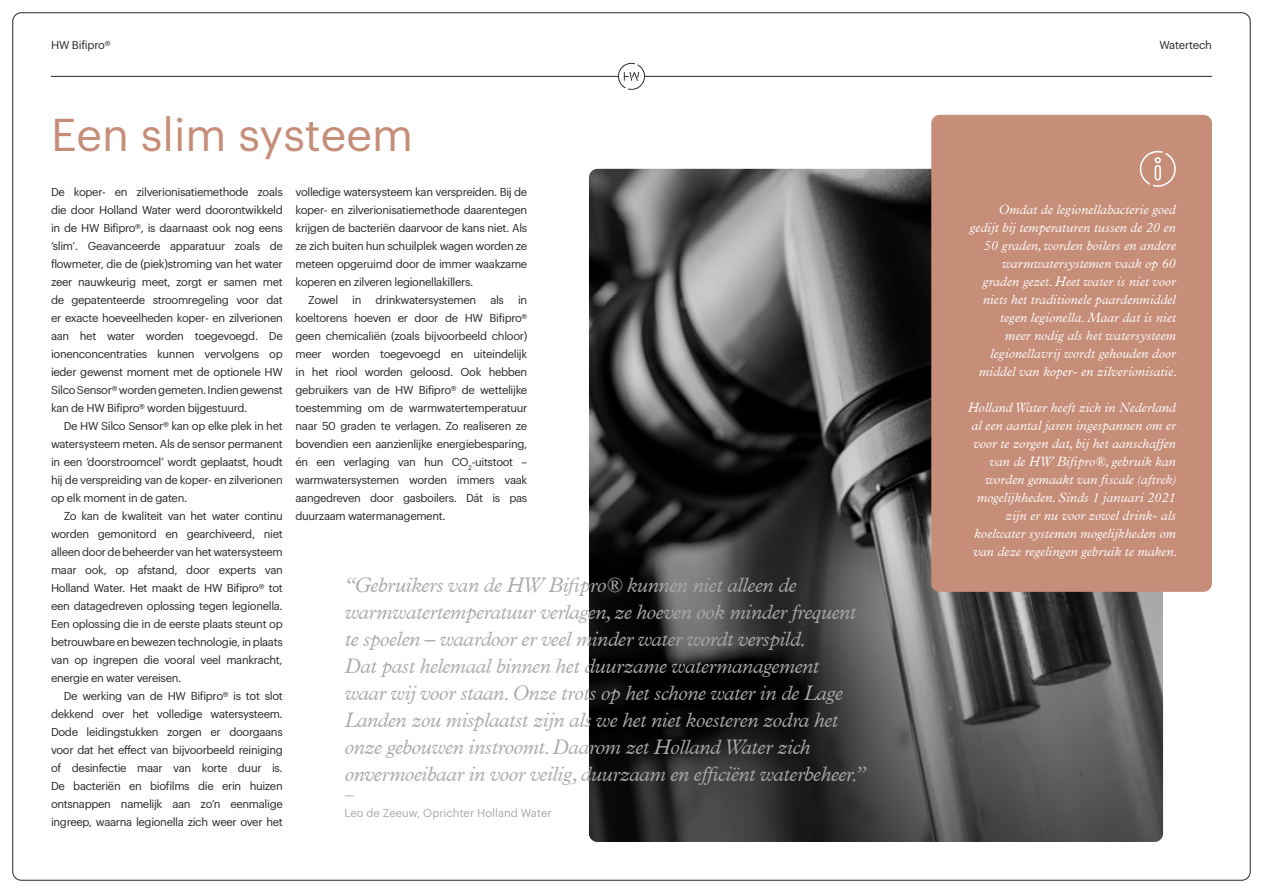
<style>
.page{position:relative;width:1263px;height:893px;background:#fff}
.page>*{position:absolute;margin:0;border:0;box-sizing:border-box;transform-origin:0 0}
.HW_-_Titles_-_Large{font:45px "Graphik";color:#c68d78}
.HW_-_Quote{font:italic 300 21px/27px "Plantin MT Pro";letter-spacing:-.02em;color:#a9a9a9}
.HW_-_Info_-_Right{font:italic 300 13.5px/18px "Plantin MT Pro";color:#fff;text-align:right}
.HW_-_Body{font:11.25px/18px "Graphik";letter-spacing:-.03em;color:#272727;text-align:justify}
.HW_-_Body_-_First_Pa{font:11.25px/18px "Graphik";letter-spacing:-.03em;color:#272727;text-align:justify}
.HW_-_Quote_Source{font:11.25px "Graphik";color:#a9a9a9}
</style>
<div class="page">
<svg style="left:589px;top:169px;width:574px;height:673px;background:#464646"></svg>
<div style="left:931px;top:115px;width:281px;height:477px;background:#c68d78;border-radius:9px"></div>
<svg style="left:1139px;top:150px;width:37px;height:37px"></svg>
<hr style="left:51px;top:76px;width:568px;height:1px;background:#272727">
<hr style="left:644px;top:76px;width:568px;height:1px;background:#272727">
<svg style="left:618px;top:62px;width:27px;height:28px"></svg>
<p class="HW_-_Body_-_First_Pa" style="left:51px;top:35px;width:61px">HW Bifipro®</p>
<p class="HW_-_Body_-_First_Pa" style="left:1159px;top:35px;width:54px">Watertech</p>
<p class="HW_-_Titles_-_Large" style="left:51px;top:101px;width:363px">Een slim systeem</p>
<p class="HW_-_Body_-_First_Pa" style="left:51px;top:182px;width:233px">De koper- en zilverionisatiemethode zoals die door Holland Water werd doorontwikkeld in de HW Bifipro®, is daarnaast ook nog eens ‘slim’. Geavanceerde apparatuur zoals de flowmeter, die de (piek)stroming van het water zeer nauwkeurig meet, zorgt er samen met de gepatenteerde stroomregeling voor dat er exacte hoeveelheden koper- en zilverionen aan het water worden toegevoegd. De ionenconcentraties kunnen vervolgens op ieder gewenst moment met de optionele HW Silco Sensor® worden gemeten. Indien gewenst kan de HW Bifipro® worden bijgestuurd.</p>
<p class="HW_-_Body" style="left:51px;top:416px;width:233px;text-indent:13px">De HW Silco Sensor® kan op elke plek in het watersysteem meten. Als de sensor permanent in een ‘doorstroomcel’ wordt geplaatst, houdt hij de verspreiding van de koper- en zilverionen op elk moment in de gaten.</p>
<p class="HW_-_Body" style="left:51px;top:506px;width:233px;text-indent:13px">Zo kan de kwaliteit van het water continu worden gemonitord en gearchiveerd, niet alleen door de beheerder van het watersysteem maar ook, op afstand, door experts van Holland Water. Het maakt de HW Bifipro® tot een datagedreven oplossing tegen legionella.<br>Een oplossing die in de eerste plaats steunt op betrouwbare en bewezen technologie, in plaats van op ingrepen die vooral veel mankracht, energie en water vereisen.</p>
<p class="HW_-_Body" style="left:51px;top:686px;width:233px;text-indent:13px">De werking van de HW Bifipro® is tot slot dekkend over het volledige watersysteem.<br>Dode leidingstukken zorgen er doorgaans voor dat het effect van bijvoorbeeld reiniging of desinfectie maar van korte duur is.<br>De bacteriën en biofilms die erin huizen ontsnappen namelijk aan zo’n eenmalige ingreep, waarna legionella zich weer over het</p>
<p class="HW_-_Body" style="left:296px;top:182px;width:233px">volledige watersysteem kan verspreiden. Bij de koper- en zilverionisatiemethode daarentegen krijgen de bacteriën daarvoor de kans niet. Als ze zich buiten hun schuilplek wagen worden ze meteen opgeruimd door de immer waakzame koperen en zilveren legionellakillers.</p>
<p class="HW_-_Body" style="left:296px;top:290px;width:233px;text-indent:13px">Zowel in drinkwatersystemen als in koeltorens hoeven er door de HW Bifipro® geen chemicaliën (zoals bijvoorbeeld chloor) meer worden toegevoegd en uiteindelijk in het riool worden geloosd. Ook hebben gebruikers van de HW Bifipro® de wettelijke toestemming om de warmwatertemperatuur naar 50 graden te verlagen. Zo realiseren ze bovendien een aanzienlijke energiebesparing, én een verlaging van hun CO<sub>2</sub>-uitstoot – warmwatersystemen worden immers vaak aangedreven door gasboilers. Dát is pas duurzaam watermanagement.</p>
<p class="HW_-_Quote" style="left:344px;top:572px;width:522px">“Gebruikers van de HW Bifipro® kunnen niet alleen de warmwatertemperatuur verlagen, ze hoeven ook minder frequent te spoelen – waardoor er veel minder water wordt verspild.<br>Dat past helemaal binnen het duurzame watermanagement waar wij voor staan. Onze trots op het schone water in de Lage Landen zou misplaatst zijn als we het niet koesteren zodra het onze gebouwen instroomt. Daarom zet Holland Water zich onvermoeibaar in voor veilig, duurzaam en efficiënt waterbeheer.”</p>
<p class="HW_-_Quote_Source" style="left:344px;top:786px;width:11px">—</p>
<p class="HW_-_Quote_Source" style="left:344px;top:804px;width:209px">Leo de Zeeuw, Oprichter Holland Water</p>
<p class="HW_-_Info_-_Right" style="left:969px;top:201px;width:209px">Omdat de legionellabacterie goed gedijt bij temperaturen tussen de 20 en 50 graden, worden boilers en andere warmwatersystemen vaak op 60 graden gezet. Heet water is niet voor niets het traditionele paardenmiddel tegen legionella. Maar dat is niet<br>meer nodig als het watersysteem legionellavrij wordt gehouden door middel van koper- en zilverionisatie.</p>
<p class="HW_-_Info_-_Right" style="left:968px;top:399px;width:211px">Holland Water heeft zich in Nederland al een aantal jaren ingespannen om er voor te zorgen dat, bij het aanschaffen van de HW Bifipro®, gebruik kan worden gemaakt van fiscale (aftrek) mogelijkheden. Sinds 1 januari 2021 zijn er nu voor zowel drink- als koelwater systemen mogelijkheden om van deze regelingen gebruik te maken.</p>
</div>
